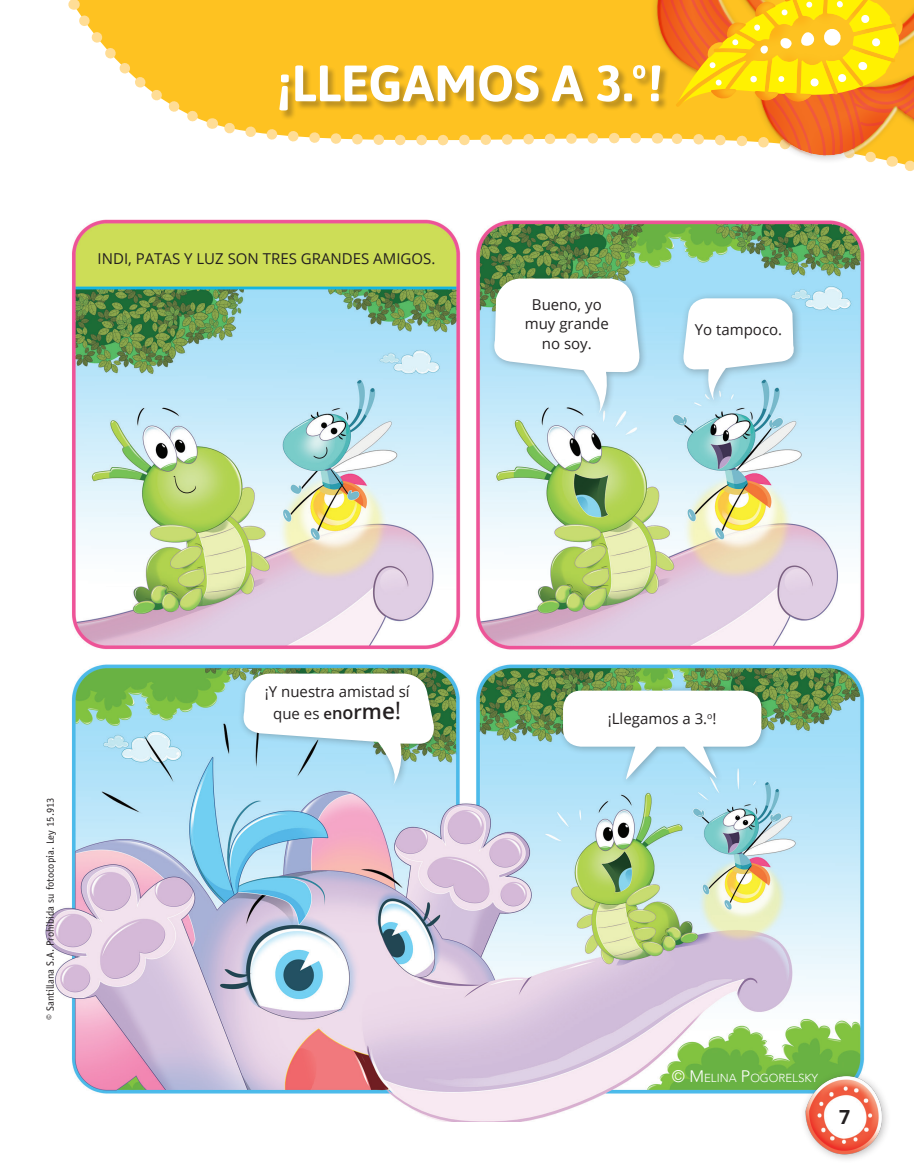
<style>
.page{position:relative;width:914px;height:1172px;background:#fff}
.page>*{position:absolute;margin:0;border:0;box-sizing:border-box;transform-origin:0 0}
._02-TIT_UNIDAD{font:700 51px "Asap";color:#fff}
.t1{font:700 19.5px "Open Sans";color:#231f20}
.EPIS_CHIQUITOS{font:15px/19.5px "Open Sans";color:#231f20;text-align:center}
.t2{font:300 11.55px "Avenir LT Std";color:#fff}
.t3{font:10.5px "Officina Sans Std";color:#231f20}
.s1{font-weight:600}
.s2{font-weight:600;font-size:16.5px}
.s3{font-weight:600;font-size:18px}
.s4{font-weight:600;font-size:19.5px}
.s5{font-weight:600;font-size:21px}
.s6{font-weight:600;font-size:22.5px}
.s7{font-size:24px}
.s8{font-size:16.5px}
</style>
<div class="page">
<img style="left:45px;top:219px;width:820px;height:902px">
<svg style="left:68px;top:0;width:537px;height:146px"></svg>
<svg style="left:605px;top:0;width:260px;height:298px"></svg>
<svg style="left:649px;top:0;width:216px;height:286px"></svg>
<div style="left:280px;top:66px;width:389px;height:54px;background:#231f20;opacity:.3"></div>
<div style="left:677px;top:292px;width:126px;height:117px;background:#231f20;opacity:.3"></div>
<svg style="left:681px;top:298px;width:116px;height:104px"></svg>
<div style="left:489px;top:272px;width:158px;height:149px;background:#231f20;opacity:.3"></div>
<svg style="left:490px;top:278px;width:152px;height:137px"></svg>
<div style="left:238px;top:667px;width:204px;height:125px;background:#231f20;opacity:.3"></div>
<svg style="left:240px;top:673px;width:197px;height:113px"></svg>
<div style="left:557px;top:684px;width:213px;height:102px;background:#231f20;opacity:.3"></div>
<svg style="left:563px;top:690px;width:198px;height:91px"></svg>
<img style="left:793px;top:1066px;width:95px;height:94px">
<svg style="left:657px;top:0;width:257px;height:179px"></svg>
<p class="_02-TIT_UNIDAD" style="left:277px;top:54px;width:387px">¡LLEGAMOS A 3.º!</p>
<p class="EPIS_CHIQUITOS" style="left:98px;top:248px;width:339px">INDI, PATAS Y LUZ SON TRES GRANDES AMIGOS.</p>
<p class="EPIS_CHIQUITOS" style="left:525px;top:294px;width:86px">Bueno, yo muy grande no soy.</p>
<p class="EPIS_CHIQUITOS" style="left:695px;top:319px;width:89px">Yo tampoco.</p>
<p class="t3" style="left:44px;top:1019px;width:224px;rotate:-90deg">© Santillana S.A. Prohibida su fotocopia. Ley 15.913</p>
<p class="EPIS_CHIQUITOS" style="left:265px;top:679px;width:146px;line-height:22.5px">¡Y nuestra amistad sí que es <span class="s1">e</span><span class="s2">n</span><span class="s3">o</span><span class="s4">r</span><span class="s5">m</span><span class="s6">e</span><span class="s7">!</span></p>
<p class="EPIS_CHIQUITOS" style="left:608px;top:708px;width:110px">¡Llegamos a 3.<sup>o</sup>!</p>
<p class="t2" style="left:672px;top:1071px;width:148px"><span class="s8">©</span> <span class="s8">M</span>ELINA <span class="s8">P</span>OGORELSKY</p>
<p class="t1" style="left:839px;top:1102px;width:13px">7</p>
</div>
